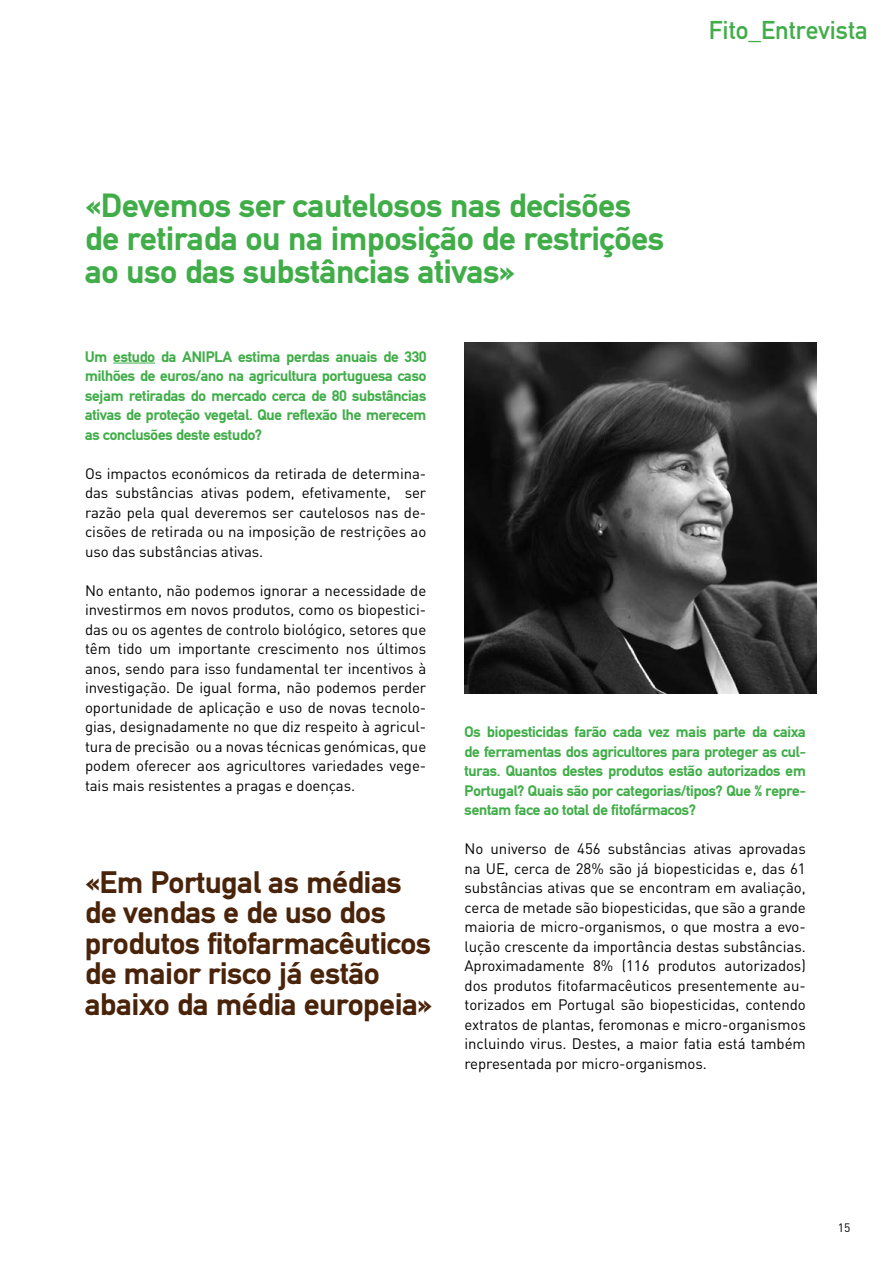
<style>
.page{position:relative;width:893px;height:1263px;background:#fff}
.page>*{position:absolute;margin:0;border:0;box-sizing:border-box;transform-origin:0 0}
.t1{font:700 33px/33px "DIN";letter-spacing:.005em;color:#41ad49}
.t2{font:700 30.6px/30.6px "DIN";letter-spacing:.005em;color:#4a240a}
.t3{font:500 25.35px "DIN";color:#41ad49}
.t4{font:15px/19.5px "DIN";letter-spacing:-.005em;color:#000;text-align:justify}
.t5{font:700 15px/19.5px "DIN";letter-spacing:-.005em;color:#41ad49;text-align:justify}
.t6{font:12px "DIN";color:#000}
</style>
<div class="page">
<hr style="left:113px;top:363px;width:42px;height:1px;background:#41ad49">
<img style="left:465px;top:343px;width:352px;height:350px">
<h3 class="t3" style="left:709px;top:16px;width:160px">Fito_Entrevista</h3>
<h1 class="t1" style="left:85px;top:189px;width:580px">«Devemos ser cautelosos nas decisões de retirada ou na imposição de restrições ao uso das substâncias ativas»</h1>
<p class="t5" style="left:85px;top:346px;width:343px">Um estudo da ANIPLA estima perdas anuais de 330 milhões de euros/ano na agricultura portuguesa caso sejam retiradas do mercado cerca de 80 substâncias ativas de proteção vegetal. Que reflexão lhe merecem as conclusões deste estudo?</p>
<p class="t4" style="left:85px;top:463px;width:343px">Os impactos económicos da retirada de determina&shy;das substâncias ativas podem, efetivamente, ser razão pela qual deveremos ser cautelosos nas de&shy;cisões de retirada ou na imposição de restrições ao uso das substâncias ativas.</p>
<p class="t4" style="left:85px;top:580px;width:343px">No entanto, não podemos ignorar a necessidade de investirmos em novos produtos, como os biopestici&shy;das ou os agentes de controlo biológico, setores que têm tido um importante crescimento nos últimos anos, sendo para isso fundamental ter incentivos à investigação. De igual forma, não podemos perder oportunidade de aplicação e uso de novas tecnolo&shy;gias, designadamente no que diz respeito à agricul&shy;tura de precisão ou a novas técnicas genómicas, que podem oferecer aos agricultores variedades vege&shy;tais mais resistentes a pragas e doenças.</p>
<h2 class="t2" style="left:85px;top:866px;width:349px">«Em Portugal as médias de vendas e de uso dos produtos fitofarmacêuticos de maior risco já estão abaixo da média europeia»</h2>
<p class="t5" style="left:465px;top:722px;width:343px">Os biopesticidas farão cada vez mais parte da caixa de ferramentas dos agricultores para proteger as cul&shy;turas. Quantos destes produtos estão autorizados em Portugal? Quais são por categorias/tipos? Que % repre&shy;sentam face ao total de fitofármacos?</p>
<p class="t4" style="left:465px;top:839px;width:343px">No universo de 456 substâncias ativas aprovadas na UE, cerca de 28% são já biopesticidas e, das 61 substâncias ativas que se encontram em avaliação, cerca de metade são biopesticidas, que são a grande maioria de micro-organismos, o que mostra a evo&shy;lução crescente da importância destas substâncias.<br>Aproximadamente 8% (116 produtos autorizados) dos produtos fitofarmacêuticos presentemente au&shy;torizados em Portugal são biopesticidas, contendo extratos de plantas, feromonas e micro-organismos incluindo virus. Destes, a maior fatia está também representada por micro-organismos.</p>
<p class="t6" style="left:838px;top:1220px;width:14px">15</p>
</div>
